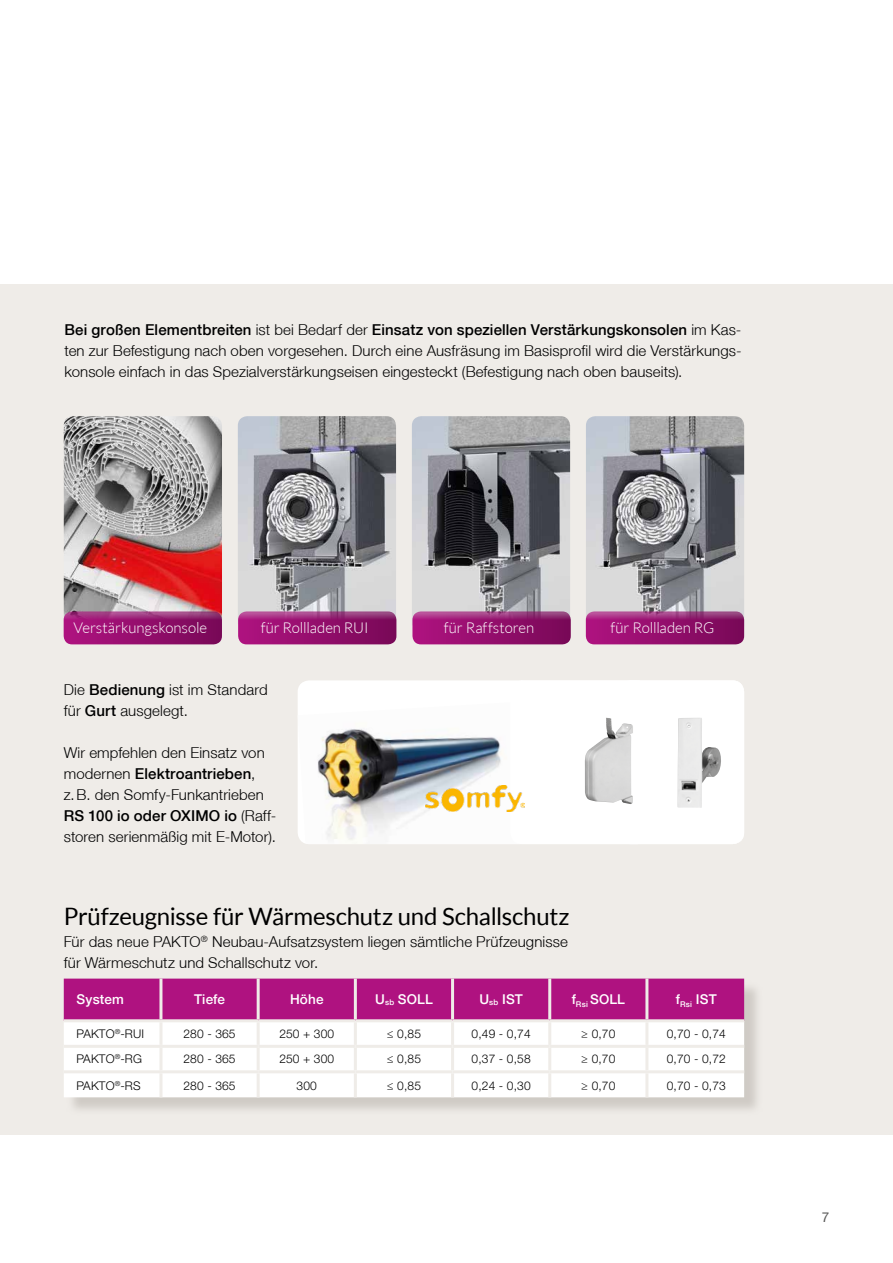
<style>
.page{position:relative;width:893px;height:1263px;background:#fff}
.page>*{position:absolute;margin:0;border:0;box-sizing:border-box;transform-origin:0 0}
.t1{font:24px "Lato";letter-spacing:-.01em;color:#000}
.t2{font:300 15px/21px "Helvetica Neue LT";letter-spacing:.01em;color:#000}
.t3{font:500 15px "Helvetica Neue";letter-spacing:.01em;color:#000}
.t4{font:300 15px "Lato";letter-spacing:-.005em;color:#fff}
.t5{font:500 13.5px "Helvetica Neue LT";letter-spacing:.01em;color:#fff}
.t6{font:13.5px "Helvetica Neue LT";color:#575756}
.t7{font:300 12px "Helvetica Neue LT Std";letter-spacing:.01em;color:#000}
.s1{font-family:"Helvetica Neue LT";font-weight:300}
.s2{font-family:"Helvetica Neue";font-weight:500}
</style>
<div class="page">
<div style="left:0;top:284px;width:893px;height:850px;background:#efece8"></div>
<img style="left:238px;top:416px;width:158px;height:201px">
<img style="left:412px;top:416px;width:158px;height:201px">
<img style="left:586px;top:416px;width:158px;height:201px">
<img style="left:64px;top:416px;width:158px;height:201px">
<div style="left:66px;top:981px;width:697px;height:135px;background:#c5c0ba;opacity:.75"></div>
<div style="left:64px;top:978px;width:680px;height:41px;background:#af1280"></div>
<div style="left:64px;top:1022px;width:680px;height:75px;background:#fff"></div>
<hr style="left:159px;top:978px;width:3px;height:41px;background:#efece8">
<hr style="left:257px;top:978px;width:3px;height:41px;background:#efece8">
<hr style="left:354px;top:978px;width:3px;height:41px;background:#efece8">
<hr style="left:451px;top:978px;width:3px;height:41px;background:#efece8">
<hr style="left:548px;top:978px;width:3px;height:41px;background:#efece8">
<hr style="left:645px;top:978px;width:3px;height:41px;background:#efece8">
<hr style="left:64px;top:1019px;width:97px;height:3px;background:#efece8">
<hr style="left:64px;top:1045px;width:97px;height:3px;background:#efece8">
<hr style="left:64px;top:1070px;width:97px;height:3px;background:#efece8">
<hr style="left:161px;top:1019px;width:97px;height:3px;background:#efece8">
<hr style="left:159px;top:1022px;width:3px;height:23px;background:#efece8">
<hr style="left:161px;top:1045px;width:97px;height:3px;background:#efece8">
<hr style="left:159px;top:1048px;width:3px;height:22px;background:#efece8">
<hr style="left:161px;top:1070px;width:97px;height:3px;background:#efece8">
<hr style="left:159px;top:1073px;width:3px;height:24px;background:#efece8">
<hr style="left:258px;top:1019px;width:97px;height:3px;background:#efece8">
<hr style="left:257px;top:1022px;width:3px;height:23px;background:#efece8">
<hr style="left:258px;top:1045px;width:97px;height:3px;background:#efece8">
<hr style="left:257px;top:1048px;width:3px;height:22px;background:#efece8">
<hr style="left:258px;top:1070px;width:97px;height:3px;background:#efece8">
<hr style="left:257px;top:1073px;width:3px;height:24px;background:#efece8">
<hr style="left:355px;top:1019px;width:98px;height:3px;background:#efece8">
<hr style="left:354px;top:1022px;width:3px;height:23px;background:#efece8">
<hr style="left:550px;top:1019px;width:97px;height:3px;background:#efece8">
<hr style="left:548px;top:1022px;width:3px;height:23px;background:#efece8">
<hr style="left:355px;top:1045px;width:98px;height:3px;background:#efece8">
<hr style="left:354px;top:1048px;width:3px;height:22px;background:#efece8">
<hr style="left:550px;top:1045px;width:97px;height:3px;background:#efece8">
<hr style="left:548px;top:1048px;width:3px;height:22px;background:#efece8">
<hr style="left:355px;top:1070px;width:98px;height:3px;background:#efece8">
<hr style="left:354px;top:1073px;width:3px;height:24px;background:#efece8">
<hr style="left:550px;top:1070px;width:97px;height:3px;background:#efece8">
<hr style="left:548px;top:1073px;width:3px;height:24px;background:#efece8">
<hr style="left:453px;top:1019px;width:97px;height:3px;background:#efece8">
<hr style="left:451px;top:1022px;width:3px;height:23px;background:#efece8">
<hr style="left:647px;top:1019px;width:97px;height:3px;background:#efece8">
<hr style="left:645px;top:1022px;width:3px;height:23px;background:#efece8">
<hr style="left:453px;top:1045px;width:97px;height:3px;background:#efece8">
<hr style="left:451px;top:1048px;width:3px;height:22px;background:#efece8">
<hr style="left:647px;top:1045px;width:97px;height:3px;background:#efece8">
<hr style="left:645px;top:1048px;width:3px;height:22px;background:#efece8">
<hr style="left:453px;top:1070px;width:97px;height:3px;background:#efece8">
<hr style="left:451px;top:1073px;width:3px;height:24px;background:#efece8">
<hr style="left:647px;top:1070px;width:97px;height:3px;background:#efece8">
<hr style="left:645px;top:1073px;width:3px;height:24px;background:#efece8">
<svg style="left:64px;top:611px;width:158px;height:33px;background:#961971"></svg>
<svg style="left:238px;top:611px;width:158px;height:33px;background:#971a72"></svg>
<svg style="left:412px;top:611px;width:159px;height:33px;background:#971a72"></svg>
<svg style="left:586px;top:611px;width:158px;height:33px;background:#971a72"></svg>
<div style="left:298px;top:680px;width:233px;height:164px;background:#fff;border-radius:12px"></div>
<img style="left:298px;top:729px;width:212px;height:115px">
<svg style="left:523px;top:680px;width:221px;height:164px;background:#fafafa"></svg>
<img style="left:585px;top:717px;width:48px;height:87px">
<img style="left:425px;top:786px;width:99px;height:25px">
<p class="t3" style="left:64px;top:321px;width:678px">Bei großen Elementbreiten <span class="s1">ist bei Bedarf der</span> Einsatz von speziellen Verstärkungskonsolen <span class="s1">im Kas-</span></p>
<p class="t2" style="left:64px;top:340px;width:679px">ten zur Befestigung nach oben vorgesehen. Durch eine Ausfräsung im Basisprofil wird die Verstärkungs&shy;konsole einfach in das Spezialverstärkungseisen eingesteckt (Befestigung nach oben bauseits).</p>
<p class="t4" style="left:73px;top:620px;width:135px">Verstärkungskonsole</p>
<p class="t4" style="left:261px;top:620px;width:109px">für Rollladen RUI</p>
<p class="t4" style="left:444px;top:620px;width:92px">für Raffstoren</p>
<p class="t4" style="left:611px;top:620px;width:105px">für Rollladen RG</p>
<p class="t2" style="left:64px;top:679px;width:205px">Die <span class="s2">Bedienung</span> ist im Standard für <span class="s2">Gurt</span> ausgelegt.</p>
<p class="t2" style="left:64px;top:742px;width:202px">Wir empfehlen den Einsatz von</p>
<p class="t3" style="left:64px;top:765px;width:193px"><span class="s1">modernen</span> Elektroantrieben<span class="s1">,</span></p>
<p class="t2" style="left:64px;top:784px;width:202px">z.B. den Somfy-Funkantrieben</p>
<p class="t3" style="left:64px;top:807px;width:214px">RS 100 io oder OXIMO io <span class="s1">(Raff-</span></p>
<p class="t2" style="left:64px;top:826px;width:214px">storen serienmäßig mit E-Motor).</p>
<h1 class="t1" style="left:64px;top:903px;width:507px">Prüfzeugnisse für Wärmeschutz und Schallschutz</h1>
<p class="t2" style="left:64px;top:931px;width:506px">Für das neue PAKTO<sup>®</sup> Neubau-Aufsatzsystem liegen sämtliche Prüfzeugnisse für Wärmeschutz und Schallschutz vor.</p>
<p class="t5" style="left:77px;top:991px;width:49px">System</p>
<p class="t5" style="left:194px;top:991px;width:33px">Tiefe</p>
<p class="t5" style="left:290px;top:991px;width:35px">Höhe</p>
<p class="t5" style="left:375px;top:991px;width:59px">U<sub>sb</sub> SOLL</p>
<p class="t5" style="left:479px;top:991px;width:45px">U<sub>sb</sub> IST</p>
<p class="t5" style="left:572px;top:991px;width:55px">f<sub>Rsi</sub> SOLL</p>
<p class="t5" style="left:676px;top:991px;width:42px">f<sub>Rsi</sub> IST</p>
<p class="t7" style="left:77px;top:1026px;width:69px">PAKTO<sup>®</sup>-RUI</p>
<p class="t7" style="left:184px;top:1026px;width:54px">280 - 365</p>
<p class="t7" style="left:279px;top:1026px;width:56px">250 + 300</p>
<p class="t7" style="left:387px;top:1026px;width:36px">≤ 0,85</p>
<p class="t7" style="left:472px;top:1026px;width:61px">0,49 - 0,74</p>
<p class="t7" style="left:581px;top:1026px;width:36px">≥ 0,70</p>
<p class="t7" style="left:667px;top:1026px;width:61px">0,70 - 0,74</p>
<p class="t7" style="left:77px;top:1052px;width:67px">PAKTO<sup>®</sup>-RG</p>
<p class="t7" style="left:184px;top:1052px;width:54px">280 - 365</p>
<p class="t7" style="left:279px;top:1052px;width:56px">250 + 300</p>
<p class="t7" style="left:387px;top:1052px;width:36px">≤ 0,85</p>
<p class="t7" style="left:472px;top:1052px;width:61px">0,37 - 0,58</p>
<p class="t7" style="left:581px;top:1052px;width:36px">≥ 0,70</p>
<p class="t7" style="left:667px;top:1052px;width:61px">0,70 - 0,72</p>
<p class="t7" style="left:77px;top:1078px;width:66px">PAKTO<sup>®</sup>-RS</p>
<p class="t7" style="left:184px;top:1078px;width:54px">280 - 365</p>
<p class="t7" style="left:297px;top:1078px;width:22px">300</p>
<p class="t7" style="left:387px;top:1078px;width:36px">≤ 0,85</p>
<p class="t7" style="left:472px;top:1078px;width:61px">0,24 - 0,30</p>
<p class="t7" style="left:581px;top:1078px;width:36px">≥ 0,70</p>
<p class="t7" style="left:667px;top:1078px;width:61px">0,70 - 0,73</p>
<p class="t6" style="left:822px;top:1209px;width:9px">7</p>
</div>
